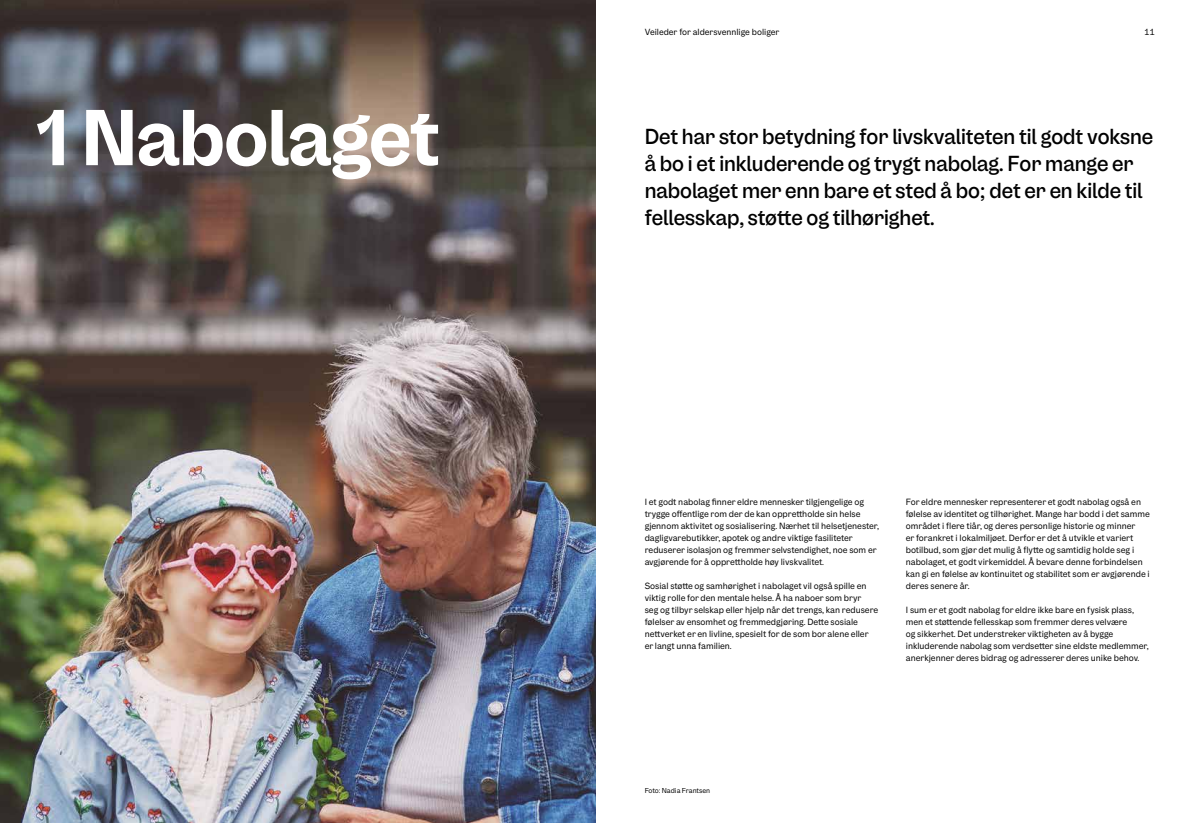
<style>
.page{position:relative;width:1191px;height:823px;background:#fff}
.page>*{position:absolute;margin:0;border:0;box-sizing:border-box;transform-origin:0 0}
.t1{font:700 80px "OBOS Display";letter-spacing:-.01em;color:#fff}
.t2{font:500 22px/27px "OBOS Display";color:#000}
.t3{font:9.1px/12px "OBOS Text";color:#000}
.t4{font:9px "OBOS Text";color:#000}
.t5{font:7.2px "OBOS Text";color:#000}
</style>
<div class="page">
<img style="left:0;top:0;width:595px;height:822px">
<h1 class="t1" style="left:36px;top:86px;width:405px">1 Nabolaget</h1>
<p class="t4" style="left:644px;top:26px;width:136px">Veileder for aldersvennlige boliger</p>
<p class="t4" style="left:1144px;top:26px;width:12px">11</p>
<h2 class="t2" style="left:644px;top:123px;width:510px">Det har stor betydning for livskvaliteten til godt voksne å bo i et inkluderende og trygt nabolag. For mange er nabolaget mer enn bare et sted å bo; det er en kilde til fellesskap, støtte og tilhørighet.</h2>
<p class="t3" style="left:644px;top:495px;width:236px">I et godt nabolag finner eldre mennesker tilgjengelige og trygge offentlige rom der de kan opprettholde sin helse gjennom aktivitet og sosialisering. Nærhet til helsetjenester, dagligvarebutikker, apotek og andre viktige fasiliteter reduserer isolasjon og fremmer selvstendighet, noe som er avgjørende for å opprettholde høy livskvalitet.</p>
<p class="t3" style="left:644px;top:579px;width:235px">Sosial støtte og samhørighet i nabolaget vil også spille en viktig rolle for den mentale helse. Å ha naboer som bryr<br>seg og tilbyr selskap eller hjelp når det trengs, kan redusere følelser av ensomhet og fremmedgjøring. Dette sosiale nettverket er en livline, spesielt for de som bor alene eller er langt unna familien.</p>
<p class="t3" style="left:906px;top:495px;width:245px">For eldre mennesker representerer et godt nabolag også en følelse av identitet og tilhørighet. Mange har bodd i det samme området i flere tiår, og deres personlige historie og minner<br>er forankret i lokalmiljøet. Derfor er det å utvikle et variert botilbud, som gjør det mulig å flytte og samtidig holde seg i nabolaget, et godt virkemiddel. Å bevare denne forbindelsen kan gi en følelse av kontinuitet og stabilitet som er avgjørende i deres senere år.</p>
<p class="t3" style="left:906px;top:603px;width:244px">I sum er et godt nabolag for eldre ikke bare en fysisk plass, men et støttende fellesskap som fremmer deres velvære<br>og sikkerhet. Det understreker viktigheten av å bygge inkluderende nabolag som verdsetter sine eldste medlemmer, anerkjenner deres bidrag og adresserer deres unike behov.</p>
<p class="t5" style="left:644px;top:785px;width:67px">Foto: Nadia Frantsen</p>
</div>
